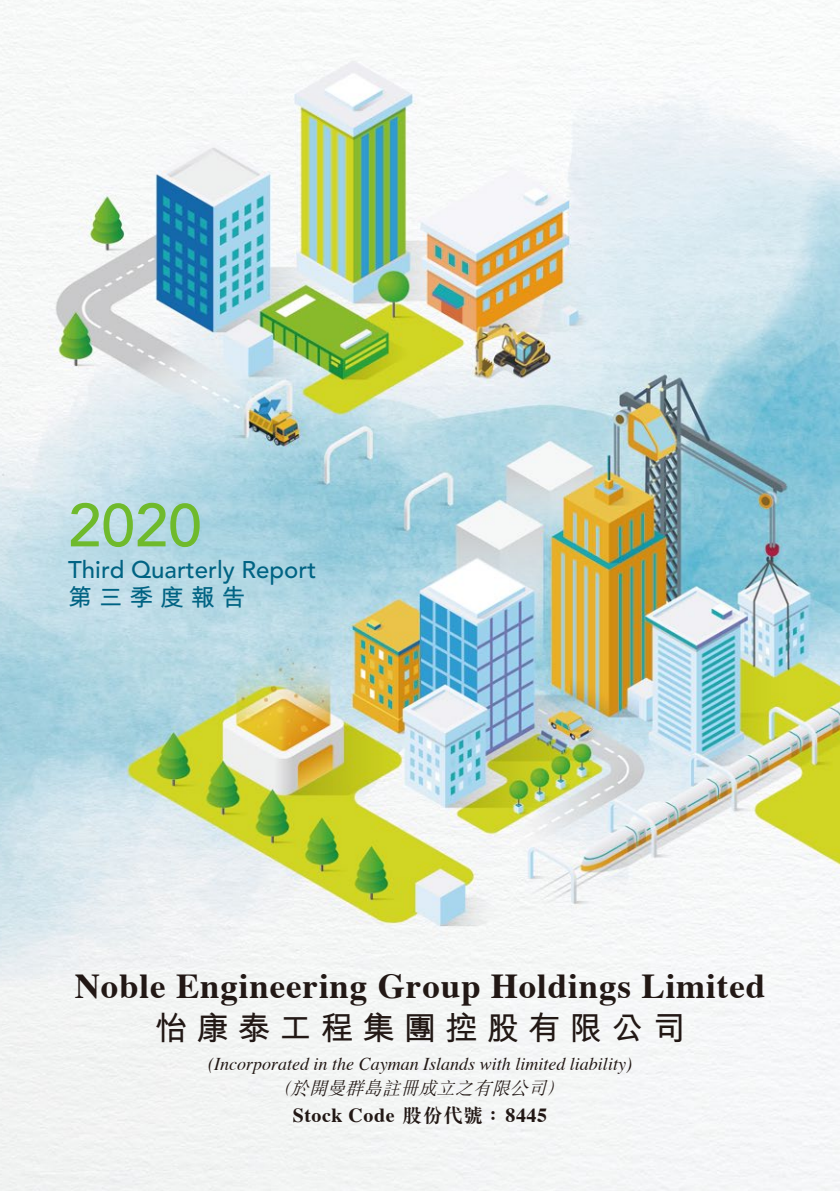
<style>
.page{position:relative;width:840px;height:1191px;background:#fff}
.page>*{position:absolute;margin:0;border:0;box-sizing:border-box;transform-origin:0 0}
.t1{font:500 60px "Avenir LT Std";color:#6fba2c}
.t2{font:700 35px "Times";letter-spacing:.025em;color:#221815}
.t3{font:700 32.8px "M Hei HK";letter-spacing:.265em;color:#221815}
.t4{font:500 24px "Avenir LT Std";color:#006383}
.t5{font:700 24px "M Hei HK";color:#006383}
.t6{font:700 20px "Times";letter-spacing:.025em;color:#221815}
.t7{font:italic 300 18.4px "M Sung HK";color:#221815}
.t8{font:italic 18px "Times";color:#221815}
.s1{font-family:"M Sung HK"}
</style>
<div class="page">
<img style="left:1px;top:0;width:838px;height:1191px">
<hr style="left:0;top:0;width:1px;height:1191px;background:#0468ac">
<h1 class="t1" style="left:68px;top:491px;width:135px">2020</h1>
<h3 class="t4" style="left:68px;top:555px;width:249px">Third Quarterly Report</h3>
<h3 class="t5" style="left:68px;top:579px;width:179px">第 三 季 度 報 告</h3>
<h2 class="t2" style="left:75px;top:953px;width:691px">Noble Engineering Group Holdings Limited</h2>
<h3 class="t3" style="left:155px;top:1004px;width:531px">怡康泰工程集團控股有限公司</h3>
<p class="t8" style="left:208px;top:1047px;width:425px">(Incorporated in the Cayman Islands with limited liability)</p>
<p class="t7" style="left:272px;top:1075px;width:300px">（於開曼群島註冊成立之有限公司）</p>
<p class="t6" style="left:293px;top:1096px;width:255px">Stock Code <span class="s1">股份代號：</span>8445</p>
</div>
